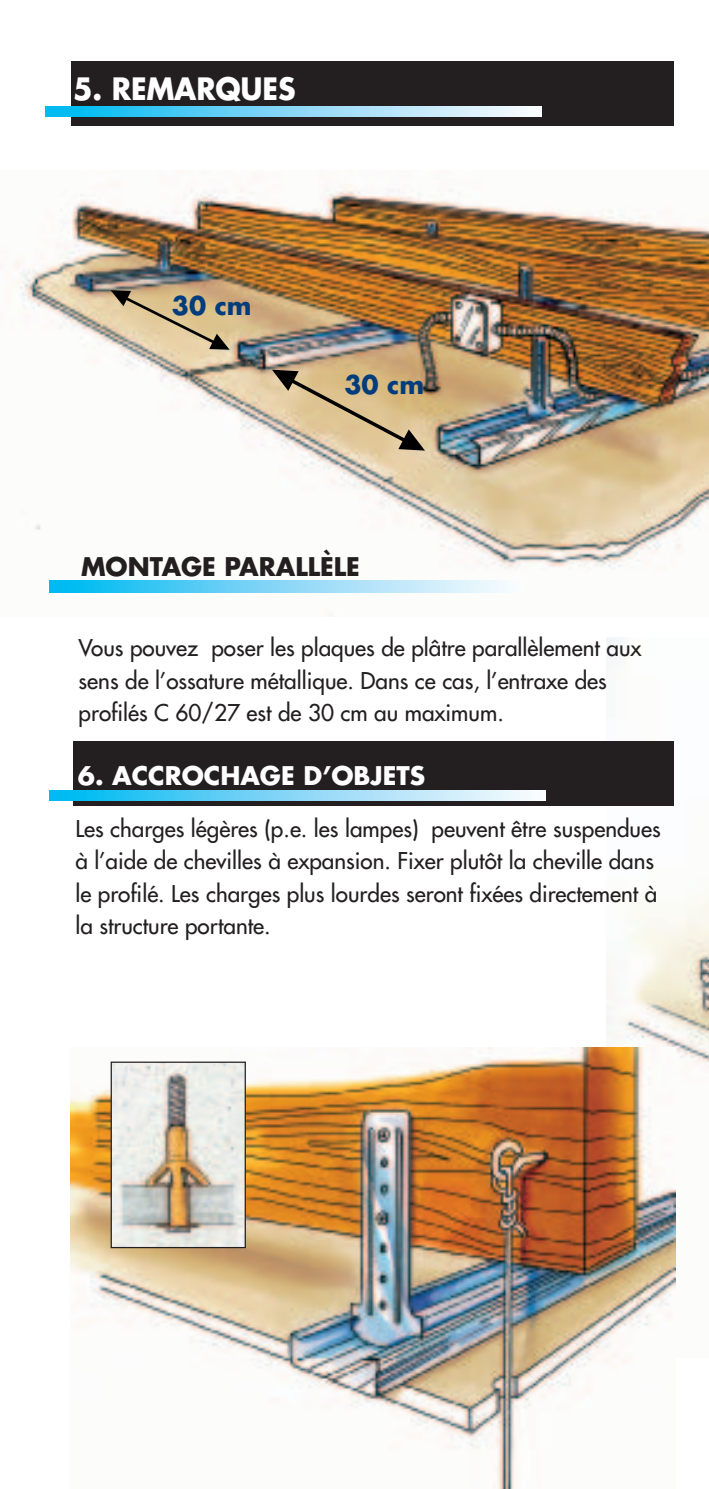
<style>
.page{position:relative;width:709px;height:1489px;background:#fff}
.page>*{position:absolute;margin:0;border:0;box-sizing:border-box;transform-origin:0 0}
.t1{font:700 30px "Futura";letter-spacing:-.005em;color:#fff;scale:.95 1}
.t2{font:700 25px "Futura";color:#fff}
.t3{font:700 25px "Futura";color:#231f20}
.t4{font:700 25px "Futura";color:#013d7d}
.t5{font:22.5px/32.5px "Futura";color:#231f20}
</style>
<div class="page">
<img style="left:8px;top:170px;width:701px;height:423px">
<div style="left:71px;top:61px;width:602px;height:65px;background:#231f20"></div>
<svg style="left:46px;top:107px;width:496px;height:10px;background:#82d8f7"></svg>
<svg style="left:49px;top:581px;width:473px;height:11px;background:#82d8f7"></svg>
<svg style="left:111px;top:290px;width:119px;height:60px;background:#cbb48b"></svg>
<svg style="left:272px;top:370px;width:153px;height:80px;background:#cab389"></svg>
<img style="left:606px;top:637px;width:103px;height:651px">
<img style="left:71px;top:1047px;width:604px;height:441px">
<div style="left:73px;top:740px;width:600px;height:65px;background:#231f20"></div>
<svg style="left:49px;top:791px;width:496px;height:9px;background:#81d8f7"></svg>
<img style="left:113px;top:1063px;width:131px;height:183px">
<div style="left:111px;top:1061px;width:135px;height:187px;border:1px solid #231f20"></div>
<h1 class="t1" style="left:73px;top:74px;width:236px">5. REMARQUES</h1>
<p class="t4" style="left:172px;top:293px;width:81px">30 cm</p>
<p class="t4" style="left:344px;top:373px;width:81px">30 cm</p>
<p class="t3" style="left:81px;top:555px;width:280px">MONTAGE PARALLÈLE</p>
<p class="t5" style="left:79px;top:633px;width:564px">Vous pouvez poser les plaques de plâtre parallèlement aux sens de l’ossature métallique. Dans ce cas, l’entraxe des profilés C 60/27 est de 30 cm au maximum.</p>
<p class="t2" style="left:78px;top:763px;width:349px">6. ACCROCHAGE D’OBJETS</p>
<p class="t5" style="left:75px;top:813px;width:587px">Les charges légères (p.e. les lampes) peuvent être suspendues à l’aide de chevilles à expansion. Fixer plutôt la cheville dans le profilé. Les charges plus lourdes seront fixées directement à la structure portante.</p>
</div>
